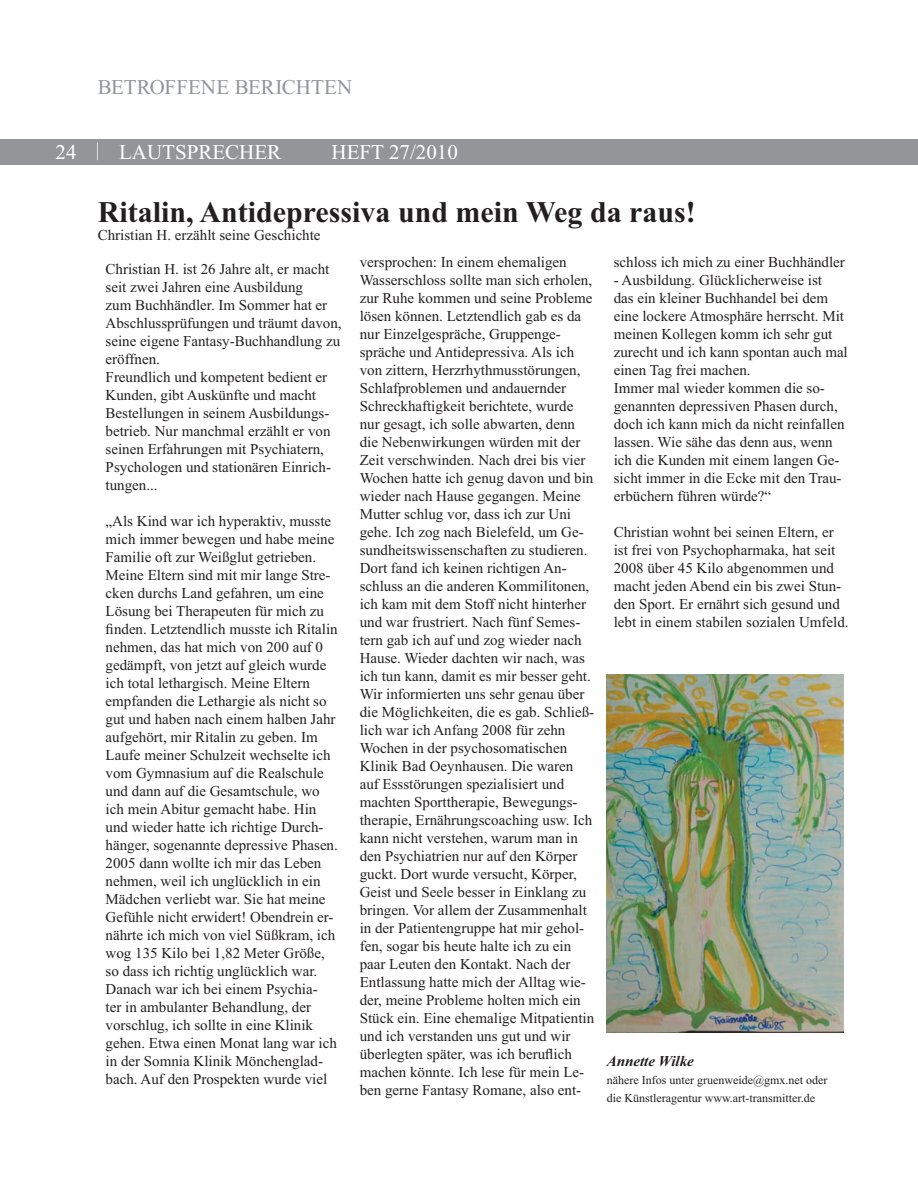
<style>
.page{position:relative;width:918px;height:1188px;background:#fff}
.page>*{position:absolute;margin:0;border:0;box-sizing:border-box;transform-origin:0 0}
.t1{font:700 30px "Times New Roman";color:#231f20}
.t2{font:21px "Times New Roman";color:#fff}
.t3{font:21px "Times New Roman";letter-spacing:.005em;color:#939598}
.t4{font:15px/18px "Times New Roman";color:#231f20}
.t5{font:italic 700 15px "Times New Roman";color:#231f20}
.t6{font:12px/18px "Times New Roman";color:#231f20}
.s1{font-size:19.5px}
</style>
<div class="page">
<div style="left:0;top:139px;width:918px;height:26px;background:#939598"></div>
<img style="left:607px;top:675px;width:236px;height:358px">
<h2 class="t3" style="left:98px;top:79px;width:256px">BETROFFENE BERICHTEN</h2>
<h2 class="t2" style="left:56px;top:144px;width:227px">24 <span class="s1">|</span> LAUTSPRECHER</h2>
<h2 class="t2" style="left:332px;top:144px;width:128px">HEFT 27/2010</h2>
<h1 class="t1" style="left:98px;top:202px;width:600px">Ritalin, Antidepressiva und mein Weg da raus!</h1>
<p class="t4" style="left:98px;top:227px;width:224px">Christian H. erzählt seine Geschichte</p>
<p class="t4" style="left:106px;top:261px;width:238px">Christian H. ist 26 Jahre alt, er macht seit zwei Jahren eine Ausbildung<br>zum Buchhändler. Im Sommer hat er<br>Abschlussprüfungen und träumt davon, seine eigene Fantasy-Buchhandlung zu eröffnen.<br>Freundlich und kompetent bedient er<br>Kunden, gibt Auskünfte und macht<br>Bestellungen in seinem Ausbildungs&shy;betrieb. Nur manchmal erzählt er von seinen Erfahrungen mit Psychiatern,<br>Psychologen und stationären Einrich&shy;tungen...</p>
<p class="t4" style="left:106px;top:513px;width:234px">„Als Kind war ich hyperaktiv, musste mich immer bewegen und habe meine Familie oft zur Weißglut getrieben.<br>Meine Eltern sind mit mir lange Stre&shy;cken durchs Land gefahren, um eine Lösung bei Therapeuten für mich zu finden. Letztendlich musste ich Ritalin nehmen, das hat mich von 200 auf 0 gedämpft, von jetzt auf gleich wurde ich total lethargisch. Meine Eltern empfanden die Lethargie als nicht so gut und haben nach einem halben Jahr aufgehört, mir Ritalin zu geben. Im Laufe meiner Schulzeit wechselte ich vom Gymnasium auf die Realschule und dann auf die Gesamtschule, wo ich mein Abitur gemacht habe. Hin und wieder hatte ich richtige Durch&shy;hänger, sogenannte depressive Phasen.<br>2005 dann wollte ich mir das Leben nehmen, weil ich unglücklich in ein Mädchen verliebt war. Sie hat meine Gefühle nicht erwidert! Obendrein er&shy;nährte ich mich von viel Süßkram, ich wog 135 Kilo bei 1,82 Meter Größe, so dass ich richtig unglücklich war.<br>Danach war ich bei einem Psychia-<br>ter in ambulanter Behandlung, der vorschlug, ich sollte in eine Klinik gehen. Etwa einen Monat lang war ich in der Somnia Klinik Mönchenglad&shy;bach. Auf den Prospekten wurde viel</p>
<p class="t4" style="left:360px;top:254px;width:236px">versprochen: In einem ehemaligen Wasserschloss sollte man sich erholen, zur Ruhe kommen und seine Probleme lösen können. Letztendlich gab es da nur Einzelgespräche, Gruppenge&shy;spräche und Antidepressiva. Als ich von zittern, Herzrhythmusstörungen, Schlafproblemen und andauernder Schreckhaftigkeit berichtete, wurde nur gesagt, ich solle abwarten, denn die Nebenwirkungen würden mit der Zeit verschwinden. Nach drei bis vier Wochen hatte ich genug davon und bin wieder nach Hause gegangen. Meine Mutter schlug vor, dass ich zur Uni gehe. Ich zog nach Bielefeld, um Ge&shy;sundheitswissenschaften zu studieren.<br>Dort fand ich keinen richtigen An&shy;schluss an die anderen Kommilitonen, ich kam mit dem Stoff nicht hinterher und war frustriert. Nach fünf Semes&shy;tern gab ich auf und zog wieder nach Hause. Wieder dachten wir nach, was ich tun kann, damit es mir besser geht.<br>Wir informierten uns sehr genau über die Möglichkeiten, die es gab. Schließ&shy;lich war ich Anfang 2008 für zehn Wochen in der psychosomatischen Klinik Bad Oeynhausen. Die waren auf Essstörungen spezialisiert und machten Sporttherapie, Bewegungs&shy;therapie, Ernährungscoaching usw. Ich kann nicht verstehen, warum man in den Psychiatrien nur auf den Körper guckt. Dort wurde versucht, Körper, Geist und Seele besser in Einklang zu bringen. Vor allem der Zusammenhalt in der Patientengruppe hat mir gehol&shy;fen, sogar bis heute halte ich zu ein paar Leuten den Kontakt. Nach der Entlassung hatte mich der Alltag wie&shy;der, meine Probleme holten mich ein Stück ein. Eine ehemalige Mitpatientin und ich verstanden uns gut und wir überlegten später, was ich beruflich machen könnte. Ich lese für mein Le&shy;ben gerne Fantasy Romane, also ent-</p>
<p class="t4" style="left:614px;top:254px;width:233px">schloss ich mich zu einer Buchhändler</p>
<p class="t4" style="left:614px;top:272px;width:236px">- Ausbildung. Glücklicherweise ist<br>das ein kleiner Buchhandel bei dem eine lockere Atmosphäre herrscht. Mit meinen Kollegen komm ich sehr gut zurecht und ich kann spontan auch mal einen Tag frei machen.<br>Immer mal wieder kommen die so&shy;genannten depressiven Phasen durch, doch ich kann mich da nicht reinfallen lassen. Wie sähe das denn aus, wenn ich die Kunden mit einem langen Ge&shy;sicht immer in die Ecke mit den Trau&shy;erbüchern führen würde?“</p>
<p class="t4" style="left:614px;top:524px;width:236px">Christian wohnt bei seinen Eltern, er ist frei von Psychopharmaka, hat seit 2008 über 45 Kilo abgenommen und macht jeden Abend ein bis zwei Stun&shy;den Sport. Er ernährt sich gesund und lebt in einem stabilen sozialen Umfeld.</p>
<p class="t5" style="left:607px;top:1056px;width:89px">Annette Wilke</p>
<p class="t6" style="left:607px;top:1072px;width:222px">nähere Infos unter gruenweide@gmx.net oder die Künstleragentur www.art-transmitter.de</p>
</div>
